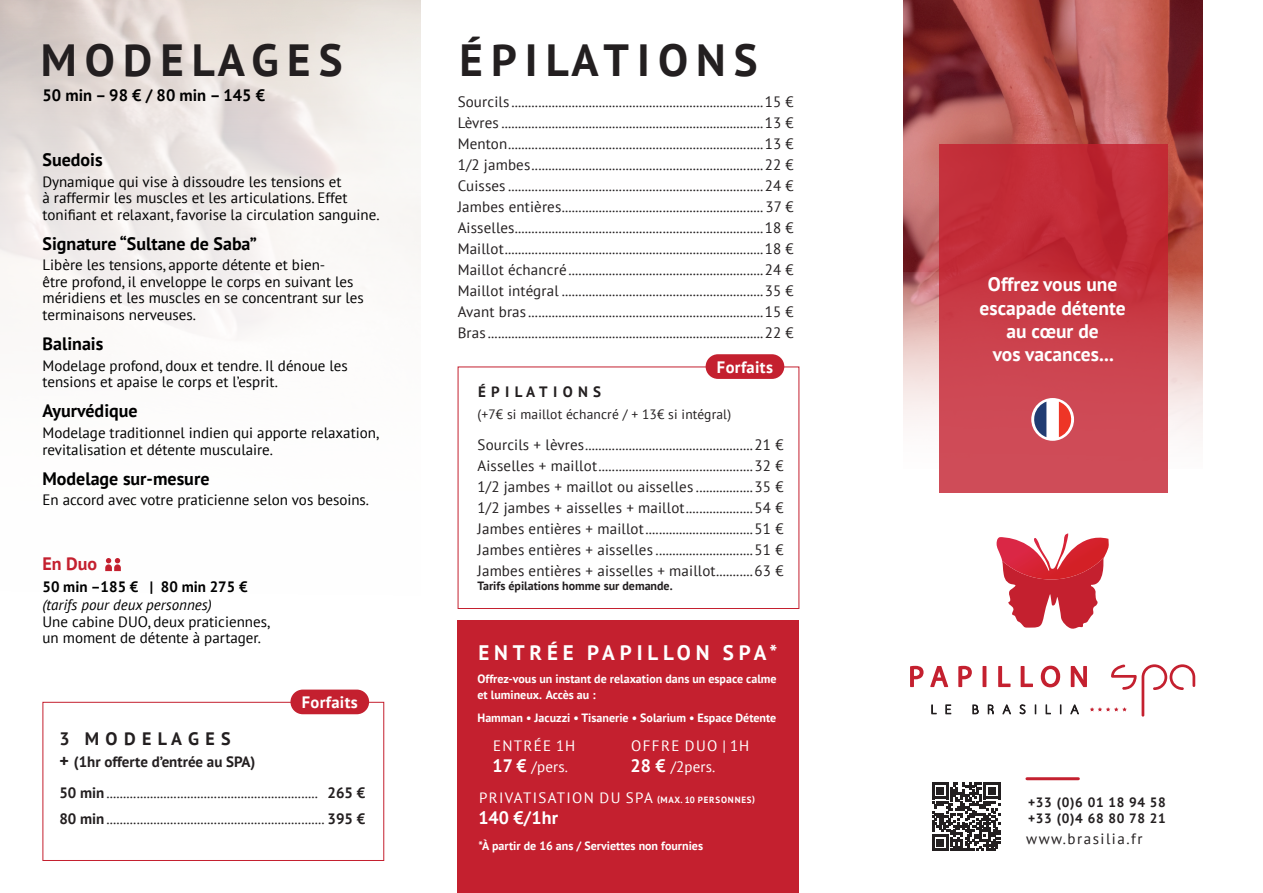
<style>
.page{position:relative;width:1263px;height:893px;background:#fff}
.page>*{position:absolute;margin:0;border:0;box-sizing:border-box;transform-origin:0 0}
.t1{font:700 45px "PT Sans";letter-spacing:.18em;color:#231f20}
.t2{font:700 21px "PT Sans";letter-spacing:.23em;color:#fff}
.t3{font:700 19.5px/23.4px "PT Sans";color:#fff;text-align:center}
.t4{font:700 18px "PT Sans";color:#000}
.t5{font:700 18px "PT Sans";letter-spacing:.355em;color:#231f20}
.t6{font:700 18px "PT Sans";letter-spacing:.005em;color:#fff}
.t7{font:700 18px "PT Sans";color:#c4202f}
.t8{font:700 16.5px "PT Sans";color:#000}
.t9{font:700 16.5px "PT Sans";letter-spacing:.02em;color:#fff}
.item-list{font:15px "PT Sans";letter-spacing:.01em;color:#231f20}
.t10{font:15px/16.5px "PT Sans";color:#000}
.t11{font:15px "PT Sans";letter-spacing:.09em;color:#fff}
.t12{font:italic 15px/18px "PT Sans";color:#000}
.t13{font:700 15px "PT Sans";color:#231f20}
.item-list-2{font:15px "PT Sans";letter-spacing:.1em;color:#231f20}
.t14{font:700 15px "PT Sans";letter-spacing:.355em;color:#231f20}
.item-list-3{font:13.5px "PT Sans";letter-spacing:.01em;color:#231f20}
.t15{font:700 13.5px "PT Sans";letter-spacing:.05em;color:#231f20}
.t16{font:700 12px/16.2px "PT Sans";color:#fff}
.t17{font:700 12px "PT Sans";color:#231f20}
.s1{font-weight:700;font-style:normal}
.s2{font-size:18px}
.s3{font-weight:700}
.s4{font-weight:700;font-size:18px}
.s5{font-weight:700;font-size:9px}
</style>
<div class="page">
<img style="left:903px;top:0;width:299px;height:272px">
<svg style="left:910px;top:666px;width:13px;height:21px"></svg>
<svg style="left:930px;top:666px;width:18px;height:21px"></svg>
<svg style="left:958px;top:666px;width:14px;height:21px"></svg>
<svg style="left:982px;top:666px;width:4px;height:21px"></svg>
<svg style="left:998px;top:666px;width:12px;height:21px"></svg>
<svg style="left:1021px;top:666px;width:12px;height:21px"></svg>
<svg style="left:1041px;top:666px;width:19px;height:21px"></svg>
<svg style="left:931px;top:705px;width:5px;height:9px"></svg>
<svg style="left:946px;top:705px;width:5px;height:9px"></svg>
<svg style="left:973px;top:705px;width:5px;height:9px"></svg>
<svg style="left:988px;top:705px;width:5px;height:9px"></svg>
<svg style="left:1003px;top:705px;width:8px;height:10px"></svg>
<svg style="left:1020px;top:704px;width:5px;height:10px"></svg>
<svg style="left:1046px;top:705px;width:5px;height:9px"></svg>
<svg style="left:1070px;top:664px;width:125px;height:53px"></svg>
<svg style="left:996px;top:533px;width:113px;height:96px"></svg>
<svg style="left:932px;top:782px;width:68px;height:69px"></svg>
<hr style="left:1027px;top:777px;width:51px;height:3px;background:#c4202f">
<div style="left:458px;top:621px;width:341px;height:272px;background:#c4202f"></div>
<div style="left:43px;top:702px;width:341px;height:159px;border:1px solid #c4202f"></div>
<div style="left:458px;top:367px;width:341px;height:242px;border:1px solid #c4202f"></div>
<svg style="left:0;top:0;width:421px;height:572px;fill:#faf8f6"></svg>
<svg style="left:903px;top:272px;width:300px;height:221px"></svg>
<svg style="left:940px;top:145px;width:228px;height:348px;background:#c83a46"></svg>
<svg style="left:1031px;top:398px;width:43px;height:43px"></svg>
<svg style="left:1032px;top:399px;width:41px;height:41px"></svg>
<div style="left:290px;top:690px;width:79px;height:24px;background:#c4202f;border-radius:12px"></div>
<div style="left:706px;top:354px;width:78px;height:25px;background:#c4202f;border-radius:12px"></div>
<svg style="left:105px;top:558px;width:16px;height:13px"></svg>
<p class="t1" style="left:41px;top:31px;width:303px">MODELAGES</p>
<p class="t1" style="left:459px;top:31px;width:300px">ÉPILATIONS</p>
<p class="t8" style="left:43px;top:85px;width:224px">50 min – 98 € / 80 min – 145 €</p>
<p class="t4" style="left:43px;top:147px;width:62px">Suedois</p>
<p class="t10" style="left:43px;top:173px;width:339px">Dynamique qui vise à dissoudre les tensions et<br>à raffermir les muscles et les articulations. Effet tonifiant et relaxant, favorise la circulation sanguine.</p>
<p class="t4" style="left:43px;top:231px;width:216px">Signature “Sultane de Saba”</p>
<p class="t10" style="left:43px;top:256px;width:323px">Libère les tensions, apporte détente et bien-<br>être profond, il enveloppe le corps en suivant les méridiens et les muscles en se concentrant sur les terminaisons nerveuses.</p>
<p class="t4" style="left:43px;top:332px;width:62px">Balinais</p>
<p class="t10" style="left:43px;top:357px;width:307px">Modelage profond, doux et tendre. Il dénoue les tensions et apaise le corps et l’esprit.</p>
<p class="t4" style="left:43px;top:399px;width:97px">Ayurvédique</p>
<p class="t10" style="left:43px;top:424px;width:338px">Modelage traditionnel indien qui apporte relaxation, revitalisation et détente musculaire.</p>
<p class="t4" style="left:43px;top:466px;width:168px">Modelage sur-mesure</p>
<p class="t10" style="left:43px;top:492px;width:328px">En accord avec votre praticienne selon vos besoins.</p>
<p class="t7" style="left:43px;top:552px;width:56px">En Duo</p>
<p class="t12" style="left:43px;top:578px;width:207px"><span class="s1">50 min –185 € | 80 min 275 € </span>(tarifs pour deux personnes)</p>
<p class="t10" style="left:43px;top:613px;width:229px">Une cabine DUO, deux praticiennes, un moment de détente à partager.</p>
<p class="t9" style="left:302px;top:691px;width:57px">Forfaits</p>
<p class="t5" style="left:59px;top:727px;width:173px">3 MODELAGES</p>
<p class="t13" style="left:59px;top:752px;width:197px"><span class="s2">+</span> (1hr offerte d’entrée au SPA)</p>
<p class="item-list" style="left:59px;top:783px;width:308px"><span class="s3">50 min</span>............................................................... <span class="s3">265 €</span></p>
<p class="item-list" style="left:59px;top:809px;width:308px"><span class="s3">80 min</span>................................................................. <span class="s3">395 €</span></p>
<p class="item-list" style="left:458px;top:92px;width:338px">Sourcils ...........................................................................15 €</p>
<p class="item-list" style="left:458px;top:113px;width:338px">Lèvres ..............................................................................13 €</p>
<p class="item-list" style="left:458px;top:134px;width:338px">Menton............................................................................13 €</p>
<p class="item-list" style="left:458px;top:155px;width:338px">1/2 jambes.....................................................................22 €</p>
<p class="item-list" style="left:458px;top:176px;width:338px">Cuisses ............................................................................24 €</p>
<p class="item-list" style="left:458px;top:197px;width:337px">Jambes entières............................................................ 37 €</p>
<p class="item-list" style="left:458px;top:218px;width:338px">Aisselles..........................................................................18 €</p>
<p class="item-list" style="left:458px;top:239px;width:338px">Maillot.............................................................................18 €</p>
<p class="item-list" style="left:458px;top:260px;width:338px">Maillot échancré..........................................................24 €</p>
<p class="item-list" style="left:458px;top:281px;width:338px">Maillot intégral ............................................................35 €</p>
<p class="item-list" style="left:458px;top:302px;width:338px">Avant bras ......................................................................15 €</p>
<p class="item-list" style="left:458px;top:323px;width:338px">Bras ..................................................................................22 €</p>
<p class="t9" style="left:717px;top:356px;width:57px">Forfaits</p>
<p class="t14" style="left:478px;top:382px;width:125px">ÉPILATIONS</p>
<p class="item-list-3" style="left:477px;top:406px;width:255px">(+7€ si maillot échancré / + 13€ si intégral)</p>
<p class="item-list" style="left:477px;top:435px;width:308px">Sourcils + lèvres..................................................21 €</p>
<p class="item-list" style="left:477px;top:456px;width:308px">Aisselles + maillot..............................................32 €</p>
<p class="item-list" style="left:477px;top:477px;width:308px">1/2 jambes + maillot ou aisselles .................35 €</p>
<p class="item-list" style="left:477px;top:498px;width:308px">1/2 jambes + aisselles + maillot....................54 €</p>
<p class="item-list" style="left:477px;top:519px;width:308px">Jambes entières + maillot................................51 €</p>
<p class="item-list" style="left:477px;top:540px;width:308px">Jambes entières + aisselles .............................51 €</p>
<p class="item-list" style="left:477px;top:561px;width:308px">Jambes entières + aisselles + maillot...........63 €</p>
<p class="t17" style="left:477px;top:577px;width:197px">Tarifs épilations homme sur demande.</p>
<p class="t2" style="left:478px;top:639px;width:301px">ENTRÉE PAPILLON SPA*</p>
<p class="t16" style="left:477px;top:671px;width:301px">Offrez-vous un instant de relaxation dans un espace calme et lumineux. Accès au :</p>
<p class="t16" style="left:477px;top:710px;width:300px">Hamman • Jacuzzi • Tisanerie • Solarium • Espace Détente</p>
<p class="t11" style="left:493px;top:736px;width:84px">ENTRÉE 1H</p>
<p class="t11" style="left:492px;top:757px;width:77px"><span class="s4">17 €</span> /pers.</p>
<p class="t11" style="left:631px;top:736px;width:119px">OFFRE DUO | 1H</p>
<p class="t11" style="left:631px;top:757px;width:86px"><span class="s4">28 €</span> /2pers.</p>
<p class="t11" style="left:479px;top:788px;width:277px">PRIVATISATION DU SPA <span class="s5">(MAX. 10 PERSONNES)</span></p>
<p class="t6" style="left:478px;top:806px;width:81px">140 €/1hr</p>
<p class="t16" style="left:478px;top:838px;width:226px">*À partir de 16 ans / Serviettes non fournies</p>
<p class="t3" style="left:979px;top:272px;width:148px">Offrez vous une escapade détente au cœur de<br>vos vacances...</p>
<p class="t15" style="left:1028px;top:793px;width:139px">+33 (0)6 01 18 94 58</p>
<p class="t15" style="left:1028px;top:810px;width:139px">+33 (0)4 68 80 78 21</p>
<p class="item-list-2" style="left:1026px;top:829px;width:118px">www.brasilia.fr</p>
</div>
